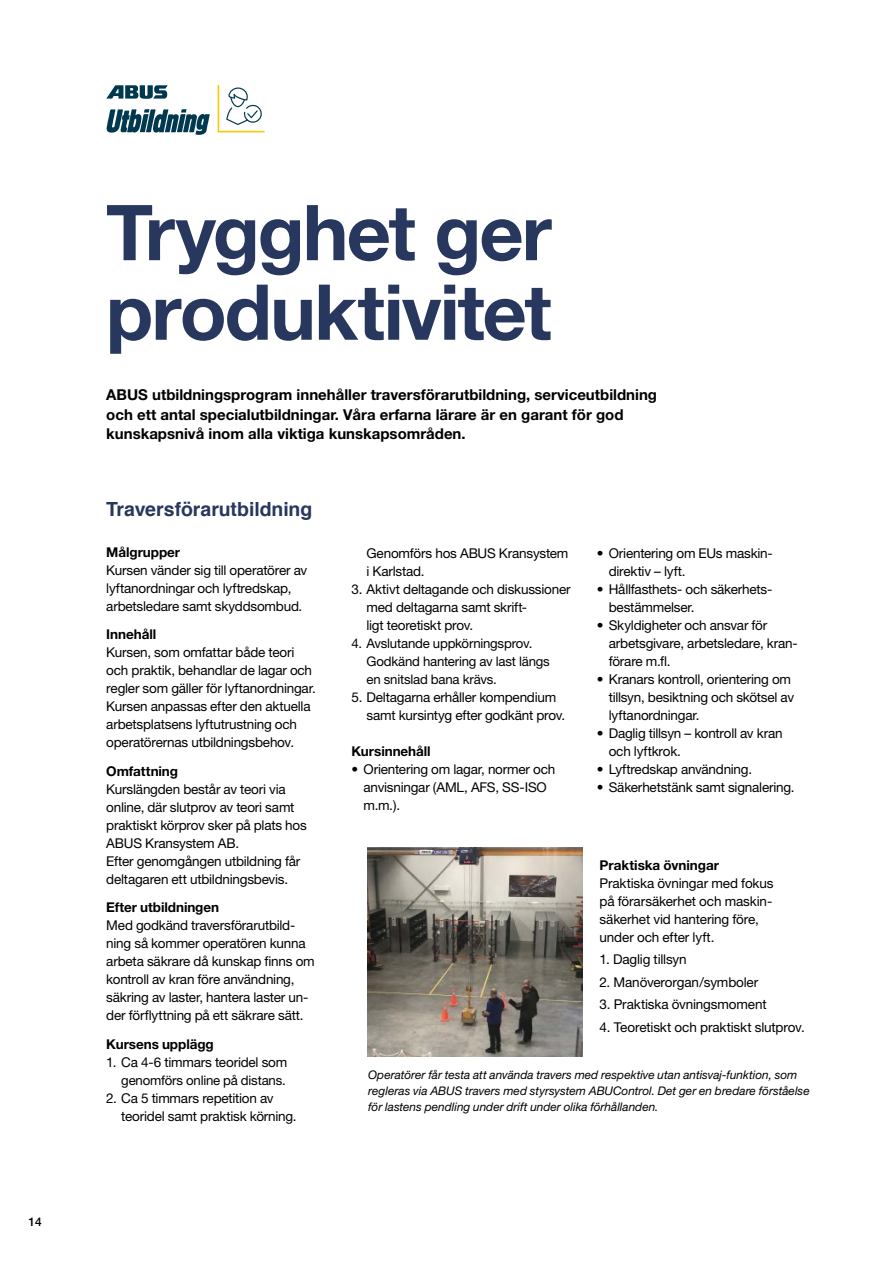
<style>
.page{position:relative;width:893px;height:1263px;background:#fff}
.page>*{position:absolute;margin:0;border:0;box-sizing:border-box;transform-origin:0 0}
.t1{font:700 77.1px/79.5px "Helvetica Neue";letter-spacing:-.025em;color:#28375d}
.t2{font:700 19.5px "Helvetica";letter-spacing:-.005em;color:#28375d}
.t3{font:700 15px/19.5px "Helvetica Neue";color:#000}
.t4{font:13.5px/18px "Helvetica Neue";letter-spacing:-.015em;color:#000}
.t5{font:700 13.5px "Helvetica Neue";letter-spacing:-.005em;color:#000}
.t6{font:13.2px/18px "Helvetica Neue";letter-spacing:-.015em;color:#000}
.t7{font:500 12px "Helvetica Neue";color:#000}
.t8{font:italic 11.85px/15.9px "Helvetica Neue";color:#000}
</style>
<div class="page">
<img style="left:367px;top:847px;width:216px;height:209px">
<svg style="left:107px;top:109px;width:103px;height:26px"></svg>
<svg style="left:218px;top:85px;width:47px;height:47px"></svg>
<svg style="left:106px;top:85px;width:62px;height:14px"></svg>
<p class="t7" style="left:28px;top:1214px;width:15px">14</p>
<h1 class="t1" style="left:106px;top:191px;width:447px">Trygghet ger produktivitet</h1>
<p class="t3" style="left:106px;top:385px;width:552px">ABUS utbildningsprogram innehåller traversförarutbildning, serviceutbildning och ett antal specialutbildningar. Våra erfarna lärare är en garant för god kunskapsnivå inom alla viktiga kunskapsområden.</p>
<h2 class="t2" style="left:106px;top:494px;width:208px">Traversförarutbildning</h2>
<p class="t5" style="left:106px;top:543px;width:75px">Målgrupper</p>
<p class="t4" style="left:106px;top:561px;width:202px">Kursen vänder sig till operatörer av lyftanordningar och lyftredskap, arbetsledare samt skyddsombud.</p>
<p class="t5" style="left:106px;top:626px;width:51px">Innehåll</p>
<p class="t4" style="left:106px;top:643px;width:211px">Kursen, som omfattar både teori och praktik, behandlar de lagar och regler som gäller för lyftanordningar.<br>Kursen anpassas efter den aktuella arbetsplatsens lyftutrustning och operatörernas utbildningsbehov.</p>
<p class="t5" style="left:106px;top:762px;width:73px">Omfattning</p>
<p class="t4" style="left:106px;top:779px;width:202px">Kurslängden består av teori via online, där slutprov av teori samt praktiskt körprov sker på plats hos<br>ABUS Kransystem AB.<br>Efter genomgången utbildning får deltagaren ett utbildningsbevis.</p>
<p class="t5" style="left:106px;top:899px;width:114px">Efter utbildningen</p>
<p class="t4" style="left:106px;top:916px;width:210px">Med godkänd traversförarutbild&shy;ning så kommer operatören kunna arbeta säkrare då kunskap finns om kontroll av kran före användning, säkring av laster, hantera laster un&shy;der förflyttning på ett säkrare sätt.</p>
<p class="t5" style="left:106px;top:1035px;width:109px">Kursens upplägg</p>
<p class="t4" style="left:106px;top:1052px;width:183px">1. Ca 4-6 timmars teoridel som</p>
<p class="t6" style="left:121px;top:1071px;width:166px">genomförs online på distans.</p>
<p class="t4" style="left:121px;top:1089px;width:177px;text-indent:-15px">2. Ca 5 timmars repetition av teoridel samt praktisk körning.</p>
<p class="t4" style="left:366px;top:544px;width:203px">Genomförs hos ABUS Kransystem i Karlstad.</p>
<p class="t4" style="left:366px;top:580px;width:206px;text-indent:-15px">3. Aktivt deltagande och diskussioner med deltagarna samt skrift-<br>ligt teoretiskt prov.</p>
<p class="t6" style="left:366px;top:634px;width:185px;text-indent:-15px">4. Avslutande uppkörningsprov.<br>Godkänd hantering av last längs en snitslad bana krävs.</p>
<p class="t4" style="left:366px;top:688px;width:200px;text-indent:-15px">5. Deltagarna erhåller kompendium samt kursintyg efter godkänt prov.</p>
<p class="t5" style="left:351px;top:743px;width:81px">Kursinnehåll</p>
<p class="t4" style="left:363px;top:760px;width:193px;text-indent:-12px">• Orientering om lagar, normer och anvisningar (AML, AFS, SS-ISO m.m.).</p>
<p class="t4" style="left:609px;top:544px;width:166px;text-indent:-12px">• Orientering om EUs maskin&shy;direktiv – lyft.</p>
<p class="t4" style="left:609px;top:580px;width:165px;text-indent:-12px">• Hållfasthets- och säkerhets&shy;bestämmelser.</p>
<p class="t4" style="left:609px;top:616px;width:191px;text-indent:-12px">• Skyldigheter och ansvar för arbetsgivare, arbetsledare, kran&shy;förare m.fl.</p>
<p class="t4" style="left:609px;top:670px;width:187px;text-indent:-12px">• Kranars kontroll, orientering om tillsyn, besiktning och skötsel av lyftanordningar.</p>
<p class="t4" style="left:609px;top:724px;width:175px;text-indent:-12px">• Daglig tillsyn – kontroll av kran och lyftkrok.</p>
<p class="t4" style="left:597px;top:760px;width:157px">• Lyftredskap användning.</p>
<p class="t4" style="left:597px;top:778px;width:199px">• Säkerhetstänk samt signalering.</p>
<p class="t5" style="left:600px;top:856px;width:121px">Praktiska övningar</p>
<p class="t4" style="left:600px;top:874px;width:175px">Praktiska övningar med fokus på förarsäkerhet och maskin&shy;säkerhet vid hantering före, under och efter lyft.</p>
<p class="t4" style="left:600px;top:950px;width:89px">1. Daglig tillsyn</p>
<p class="t4" style="left:600px;top:973px;width:160px">2. Manöverorgan/symboler</p>
<p class="t4" style="left:600px;top:995px;width:168px">3. Praktiska övningsmoment</p>
<p class="t4" style="left:600px;top:1018px;width:207px">4. Teoretiskt och praktiskt slutprov.</p>
<p class="t8" style="left:368px;top:1067px;width:443px">Operatörer får testa att använda travers med respektive utan antisvaj-funktion, som regleras via ABUS travers med styrsystem ABUControl. Det ger en bredare förståelse för lastens pendling under drift under olika förhållanden.</p>
</div>
